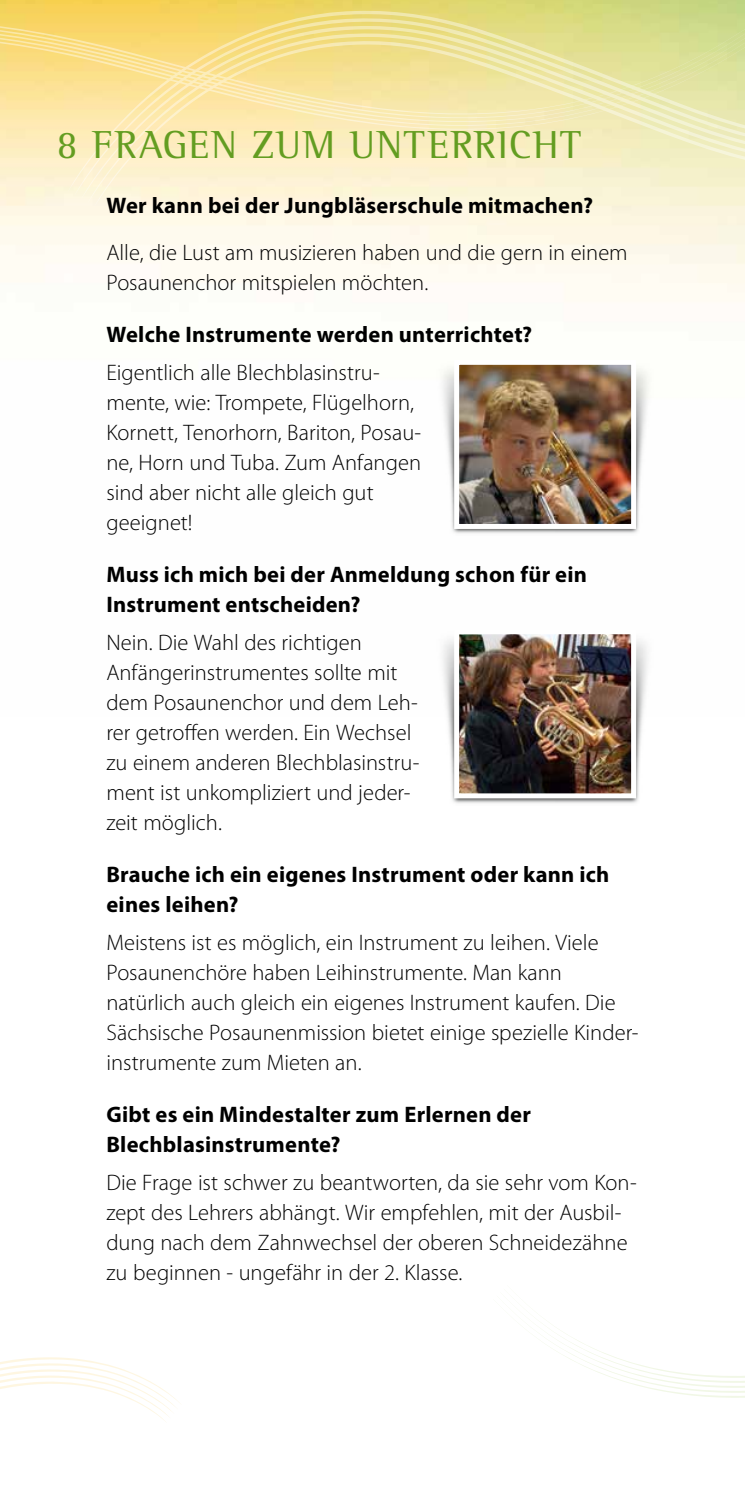
<style>
.page{position:relative;width:745px;height:1489px;background:#fff}
.page>*{position:absolute;margin:0;border:0;box-sizing:border-box;transform-origin:0 0}
.t1{font:40px "Rotis Semi Serif";letter-spacing:.035em;color:#639d21}
.t2{font:300 22.5px/30px "Myriad Pro";color:#000}
.t3{font:700 22.5px/30px "Myriad Pro";letter-spacing:.01em;color:#000}
</style>
<div class="page">
<img style="left:0;top:0;width:744px;height:302px">
<svg style="left:540px;top:1320px;width:204px;height:77px"></svg>
<svg style="left:0;top:1357px;width:176px;height:65px"></svg>
<svg style="left:0;top:17px;width:68px;height:112px;background:#fbe08d"></svg>
<hr style="left:81px;top:196px;width:663px;height:4px;background:#fcf5da">
<hr style="left:74px;top:192px;width:670px;height:4px;background:#faf5d7">
<svg style="left:68px;top:0;width:676px;height:192px;background:#f2e6a6"></svg>
<img style="left:441px;top:367px;width:209px;height:167px">
<img style="left:460px;top:366px;width:169px;height:157px">
<div style="left:454px;top:360px;width:181px;height:169px;border:5px solid #fff"></div>
<img style="left:442px;top:639px;width:206px;height:164px">
<img style="left:460px;top:635px;width:169px;height:157px">
<div style="left:454px;top:629px;width:181px;height:169px;border:5px solid #fff"></div>
<h1 class="t1" style="left:57px;top:121px;width:525px">8 FRAGEN ZUM UNTERRICHT</h1>
<p class="t3" style="left:106px;top:189px;width:488px">Wer kann bei der Jungbläserschule mitmachen?</p>
<p class="t2" style="left:106px;top:237px;width:522px">Alle, die Lust am musizieren haben und die gern in einem<br>Posaunenchor mitspielen möchten.</p>
<p class="t3" style="left:106px;top:318px;width:427px">Welche Instrumente werden unterrichtet?</p>
<p class="t2" style="left:106px;top:357px;width:316px">Eigentlich alle Blechblasinstru&shy;mente, wie: Trompete, Flügelhorn,<br>Kornett, Tenorhorn, Bariton, Posau&shy;ne, Horn und Tuba. Zum Anfangen sind aber nicht alle gleich gut geeignet!</p>
<p class="t3" style="left:106px;top:558px;width:482px">Muss ich mich bei der Anmeldung schon für ein<br>Instrument entscheiden?</p>
<p class="t2" style="left:106px;top:627px;width:314px">Nein. Die Wahl des richtigen<br>Anfängerinstrumentes sollte mit dem Posaunenchor und dem Leh&shy;rer getroffen werden. Ein Wechsel zu einem anderen Blechblasinstru&shy;ment ist unkompliziert und jeder&shy;zeit möglich.</p>
<p class="t3" style="left:106px;top:858px;width:504px">Brauche ich ein eigenes Instrument oder kann ich eines leihen?</p>
<p class="t2" style="left:106px;top:927px;width:533px">Meistens ist es möglich, ein Instrument zu leihen. Viele Posaunenchöre haben Leihinstrumente. Man kann natürlich auch gleich ein eigenes Instrument kaufen. Die Sächsische Posaunenmission bietet einige spezielle Kinder&shy;instrumente zum Mieten an.</p>
<p class="t3" style="left:106px;top:1098px;width:426px">Gibt es ein Mindestalter zum Erlernen der<br>Blechblasinstrumente?</p>
<p class="t2" style="left:106px;top:1167px;width:531px">Die Frage ist schwer zu beantworten, da sie sehr vom Kon&shy;zept des Lehrers abhängt. Wir empfehlen, mit der Ausbil&shy;dung nach dem Zahnwechsel der oberen Schneidezähne zu beginnen - ungefähr in der 2. Klasse.</p>
</div>
